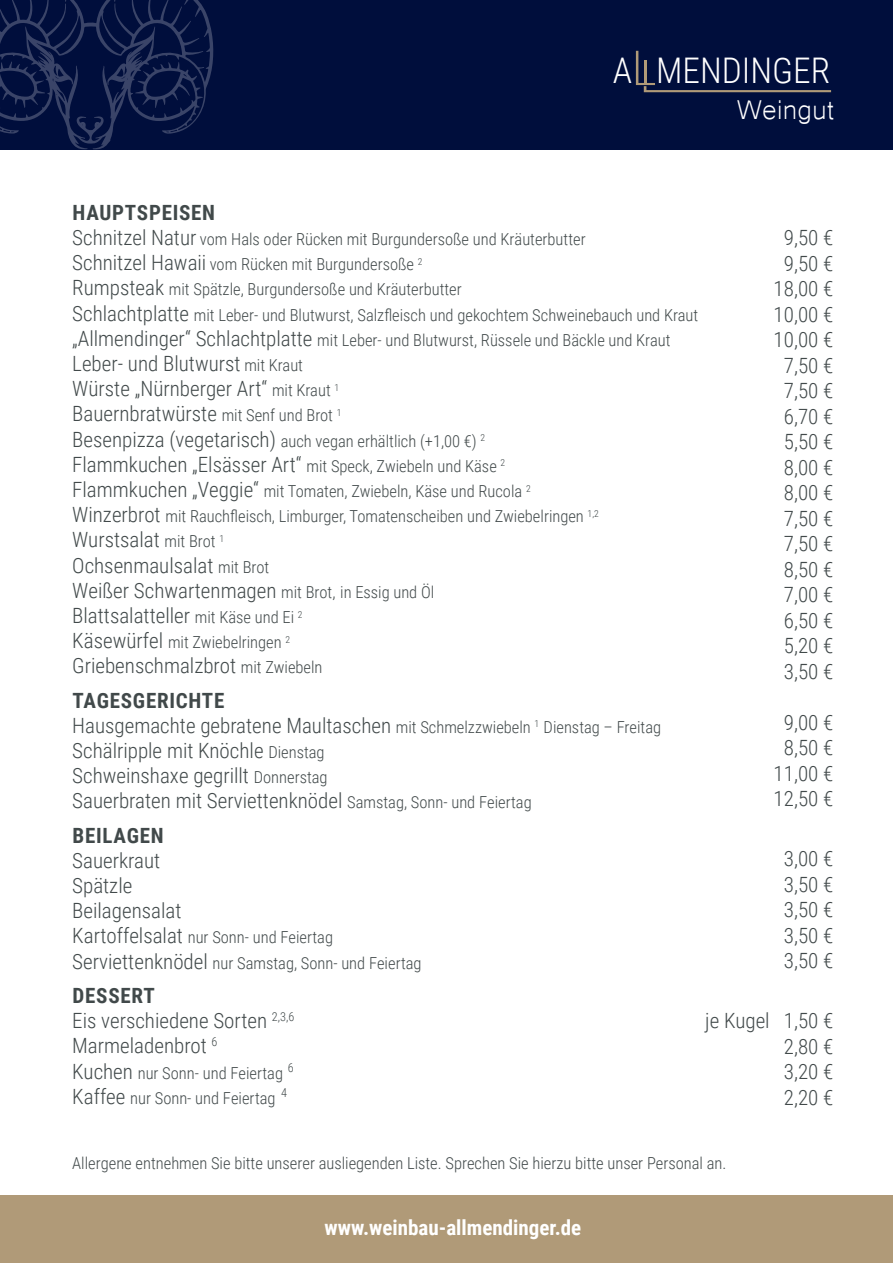
<style>
.page{position:relative;width:893px;height:1263px;background:#fff}
.page>*{position:absolute;margin:0;border:0;box-sizing:border-box;transform-origin:0 0}
.t1{font:300 35.25px "Roboto Condensed";color:#fff}
.t2{font:35.25px "Microsoft Yi Baiti";color:#fff}
.t3{font:300 21px/25.5px "Roboto Condensed";color:#41494a}
.t4{font:700 21px "Roboto Condensed";color:#fff}
.t5{font:700 21px "Roboto Condensed";letter-spacing:.035em;color:#41494a}
.t6{font:300 16.5px/25.2px "Roboto Condensed";color:#41494a}
.s1{font-size:21px}
.s2{font-size:16.5px}
.s3{font-weight:700}
</style>
<div class="page">
<div style="left:0;top:1196px;width:893px;height:67px;background:#b09a78"></div>
<div style="left:0;top:0;width:893px;height:149px;background:#000e3c"></div>
<svg style="left:636px;top:51px;width:195px;height:41px"></svg>
<svg style="left:0;top:0;width:214px;height:150px"></svg>
<h1 class="t1" style="left:613px;top:46px;width:219px">A MENDINGER</h1>
<h1 class="t2" style="left:737px;top:89px;width:99px">Weingut</h1>
<p class="t5" style="left:73px;top:198px;width:144px">HAUPTSPEISEN</p>
<p class="t6" style="left:72px;top:226px;width:627px"><span class="s1">Schnitzel Natur</span> vom Hals oder Rücken mit Burgundersoße und Kräuterbutter<br><span class="s1">Schnitzel Hawaii</span> vom Rücken mit Burgundersoße <sup>2<br></sup><span class="s1">Rumpsteak</span> mit Spätzle, Burgundersoße und Kräuterbutter<br><span class="s1">Schlachtplatte</span> mit Leber- und Blutwurst, Salzfleisch und gekochtem Schweinebauch und Kraut <span class="s1">„Allmendinger“ Schlachtplatte</span> mit Leber- und Blutwurst, Rüssele und Bäckle und Kraut</p>
<p class="t3" style="left:72px;top:350px;width:271px">Leber- und Blutwurst <span class="s2">mit Kraut<br></span>Würste „Nürnberger Art“ <span class="s2">mit Kraut</span> <sup>1<br></sup>Bauernbratwürste <span class="s2">mit Senf und Brot</span> <sup>1</sup></p>
<p class="t6" style="left:72px;top:428px;width:414px"><span class="s1">Besenpizza (vegetarisch)</span> auch vegan erhältlich (+1,00 €) <sup>2</sup></p>
<p class="t3" style="left:72px;top:451px;width:434px">Flammkuchen „Elsässer Art“ <span class="s2">mit Speck, Zwiebeln und Käse</span> <sup>2</sup></p>
<p class="t6" style="left:72px;top:478px;width:528px"><span class="s1">Flammkuchen „Veggie“</span> mit Tomaten, Zwiebeln, Käse und Rucola <sup>2<br></sup><span class="s1">Winzerbrot</span> mit Rauchfleisch, Limburger, Tomatenscheiben und Zwiebelringen <sup>1,2</sup></p>
<p class="t3" style="left:72px;top:527px;width:363px">Wurstsalat <span class="s2">mit Brot</span> <sup>1<br></sup>Ochsenmaulsalat <span class="s2">mit Brot<br></span>Weißer Schwartenmagen <span class="s2">mit Brot, in Essig und Öl<br></span>Blattsalatteller <span class="s2">mit Käse und Ei</span> <sup>2</sup></p>
<p class="t6" style="left:72px;top:629px;width:219px"><span class="s1">Käsewürfel</span> mit Zwiebelringen <sup>2</sup></p>
<p class="t3" style="left:72px;top:648px;width:252px;line-height:34.2px">Griebenschmalzbrot <span class="s2">mit Zwiebeln<br></span><span class="s3">TAGESGERICHTE</span></p>
<p class="t6" style="left:72px;top:714px;width:590px"><span class="s1">Hausgemachte gebratene Maultaschen</span> mit Schmelzzwiebeln <sup>1</sup> Dienstag – Freitag</p>
<p class="t3" style="left:72px;top:737px;width:461px">Schälripple mit Knöchle <span class="s2">Dienstag<br></span>Schweinshaxe gegrillt <span class="s2">Donnerstag<br></span>Sauerbraten mit Serviettenknödel <span class="s2">Samstag, Sonn- und Feiertag</span></p>
<p class="t5" style="left:73px;top:820px;width:93px">BEILAGEN</p>
<p class="t3" style="left:72px;top:847px;width:111px">Sauerkraut<br>Spätzle<br>Beilagensalat</p>
<p class="t6" style="left:72px;top:924px;width:351px"><span class="s1">Kartoffelsalat</span> nur Sonn- und Feiertag<br><span class="s1">Serviettenknödel</span> nur Samstag, Sonn- und Feiertag</p>
<p class="t3" style="left:72px;top:982px;width:224px"><span class="s3">DESSERT<br></span>Eis verschiedene Sorten <sup>2,3,6<br></sup>Marmeladenbrot <sup>6</sup></p>
<p class="t6" style="left:72px;top:1059px;width:223px"><span class="s1">Kuchen</span> nur Sonn- und Feiertag <sup>6<br></sup><span class="s1">Kaffee</span> nur Sonn- und Feiertag <sup>4</sup></p>
<p class="t3" style="left:774px;top:224px;width:61px;text-align:center">9,50 €<br>9,50 €<br>18,00 €<br>10,00 €<br>10,00 €<br>7,50 €<br>7,50 €<br>6,70 €<br>5,50 €<br>8,00 €<br>8,00 €<br>7,50 €<br>7,50 €<br>8,50 €<br>7,00 €<br>6,50 €<br>5,20 €<br>3,50 €</p>
<p class="t3" style="left:774px;top:709px;width:61px;text-align:center">9,00 €<br>8,50 €<br>11,00 €<br>12,50 €</p>
<p class="t3" style="left:784px;top:845px;width:51px;text-align:justify">3,00 € 3,50 € 3,50 € 3,50 € 3,50 €</p>
<p class="t3" style="left:784px;top:1007px;width:51px;text-align:justify;text-indent:-79px">je Kugel 1,50 € 2,80 € 3,20 € 2,20 €</p>
<p class="t6" style="left:72px;top:1149px;width:656px">Allergene entnehmen Sie bitte unserer ausliegenden Liste. Sprechen Sie hierzu bitte unser Personal an.</p>
<p class="t4" style="left:324px;top:1212px;width:258px">www.weinbau-allmendinger.de</p>
</div>
